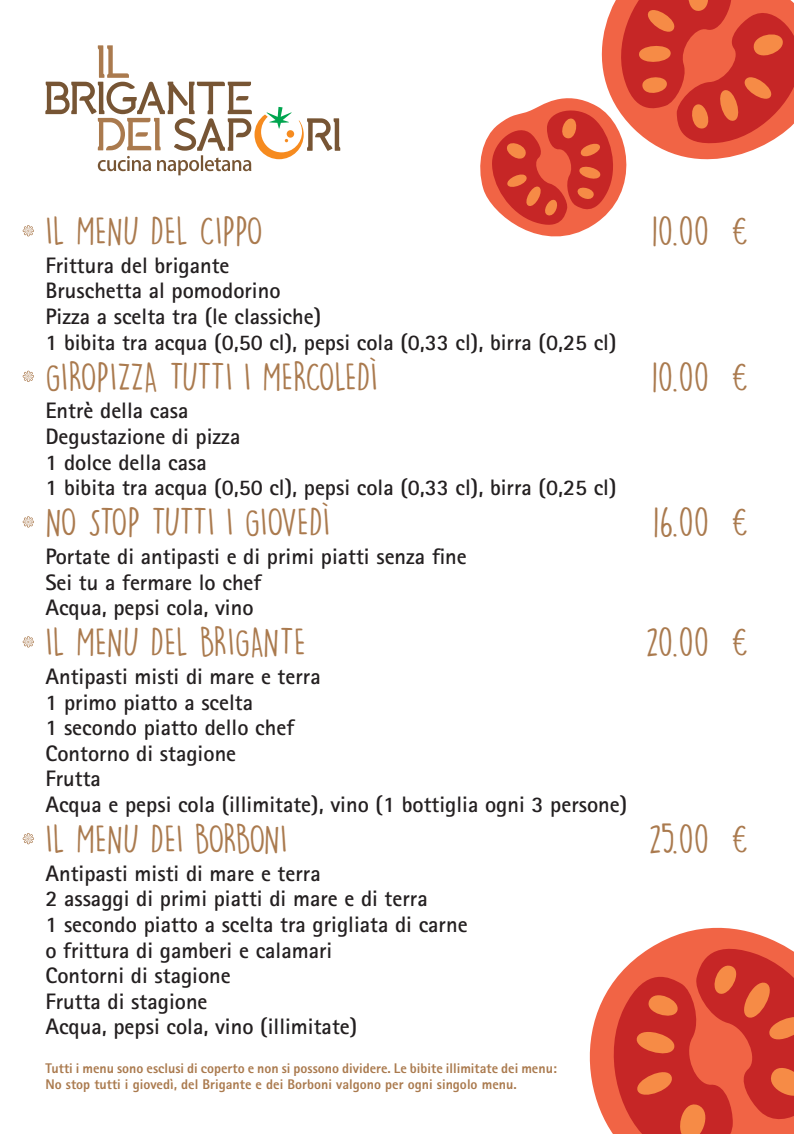
<style>
.page{position:relative;width:794px;height:1134px;background:#fff}
.page>*{position:absolute;margin:0;border:0;box-sizing:border-box;transform-origin:0 0}
.t1{font:36.8px "DK Lemon Yellow Sun";color:#aa7a4e}
.t2{font:36.8px "DK Lemon Yellow Sun";letter-spacing:-.025em;color:#aa7a4e}
.t3{font:700 22.4px "Rotis Sans Serif Std";color:#231f20}
.t4{font:800 14px "Rotis Sans Serif Std";color:#aa7a4e}
</style>
<div class="page">
<svg style="left:480px;top:0;width:314px;height:237px"></svg>
<svg style="left:45px;top:45px;width:295px;height:130px"></svg>
<svg style="left:23px;top:225px;width:11px;height:11px"></svg>
<svg style="left:23px;top:371px;width:11px;height:11px"></svg>
<svg style="left:23px;top:516px;width:11px;height:12px"></svg>
<svg style="left:23px;top:636px;width:11px;height:11px"></svg>
<svg style="left:23px;top:833px;width:11px;height:11px"></svg>
<svg style="left:589px;top:927px;width:179px;height:187px"></svg>
<svg style="left:602px;top:938px;width:192px;height:196px;background:#dc513f"></svg>
<p class="t1" style="left:45px;top:208px;width:219px">IL MENU DEL CIPPO</p>
<p class="t3" style="left:45px;top:251px;width:186px">Frittura del brigante</p>
<p class="t3" style="left:45px;top:277px;width:237px">Bruschetta al pomodorino</p>
<p class="t3" style="left:45px;top:302px;width:277px">Pizza a scelta tra (le classiche)</p>
<p class="t3" style="left:45px;top:328px;width:572px">1 bibita tra acqua (0,50 cl), pepsi cola (0,33 cl), birra (0,25 cl)</p>
<p class="t1" style="left:45px;top:354px;width:334px">GIROPIZZA TUTTI I MERCOLEDÌ</p>
<p class="t3" style="left:45px;top:397px;width:145px">Entrè della casa</p>
<p class="t3" style="left:45px;top:422px;width:196px">Degustazione di pizza</p>
<p class="t3" style="left:45px;top:448px;width:163px">1 dolce della casa</p>
<p class="t3" style="left:45px;top:473px;width:572px">1 bibita tra acqua (0,50 cl), pepsi cola (0,33 cl), birra (0,25 cl)</p>
<p class="t2" style="left:45px;top:499px;width:286px">NO STOP TUTTI I GIOVEDÌ</p>
<p class="t3" style="left:45px;top:542px;width:423px">Portate di antipasti e di primi piatti senza fine</p>
<p class="t3" style="left:45px;top:568px;width:218px">Sei tu a fermare lo chef</p>
<p class="t3" style="left:45px;top:593px;width:210px">Acqua, pepsi cola, vino</p>
<p class="t1" style="left:45px;top:619px;width:262px">IL MENU DEL BRIGANTE</p>
<p class="t3" style="left:45px;top:662px;width:277px">Antipasti misti di mare e terra</p>
<p class="t3" style="left:45px;top:688px;width:209px">1 primo piatto a scelta</p>
<p class="t3" style="left:45px;top:713px;width:250px">1 secondo piatto dello chef</p>
<p class="t3" style="left:45px;top:739px;width:192px">Contorno di stagione</p>
<p class="t3" style="left:45px;top:765px;width:57px">Frutta</p>
<p class="t3" style="left:45px;top:790px;width:583px">Acqua e pepsi cola (illimitate), vino (1 bottiglia ogni 3 persone)</p>
<p class="t1" style="left:45px;top:816px;width:244px">IL MENU DEI BORBONI</p>
<p class="t3" style="left:45px;top:859px;width:277px">Antipasti misti di mare e terra</p>
<p class="t3" style="left:45px;top:884px;width:384px">2 assaggi di primi piatti di mare e di terra</p>
<p class="t3" style="left:45px;top:910px;width:424px">1 secondo piatto a scelta tra grigliata di carne</p>
<p class="t3" style="left:45px;top:936px;width:288px">o frittura di gamberi e calamari</p>
<p class="t3" style="left:45px;top:961px;width:187px">Contorni di stagione</p>
<p class="t3" style="left:45px;top:987px;width:164px">Frutta di stagione</p>
<p class="t3" style="left:45px;top:1012px;width:313px">Acqua, pepsi cola, vino (illimitate)</p>
<p class="t4" style="left:45px;top:1059px;width:513px">Tutti i menu sono esclusi di coperto e non si possono dividere. Le bibite illimitate dei menu:</p>
<p class="t4" style="left:45px;top:1075px;width:473px">No stop tutti i giovedì, del Brigante e dei Borboni valgono per ogni singolo menu.</p>
<p class="t1" style="left:652px;top:208px;width:98px">10.00 €</p>
<p class="t1" style="left:652px;top:354px;width:98px">10.00 €</p>
<p class="t1" style="left:653px;top:499px;width:97px">16.00 €</p>
<p class="t1" style="left:646px;top:619px;width:104px">20.00 €</p>
<p class="t1" style="left:649px;top:816px;width:101px">25.00 €</p>
</div>
